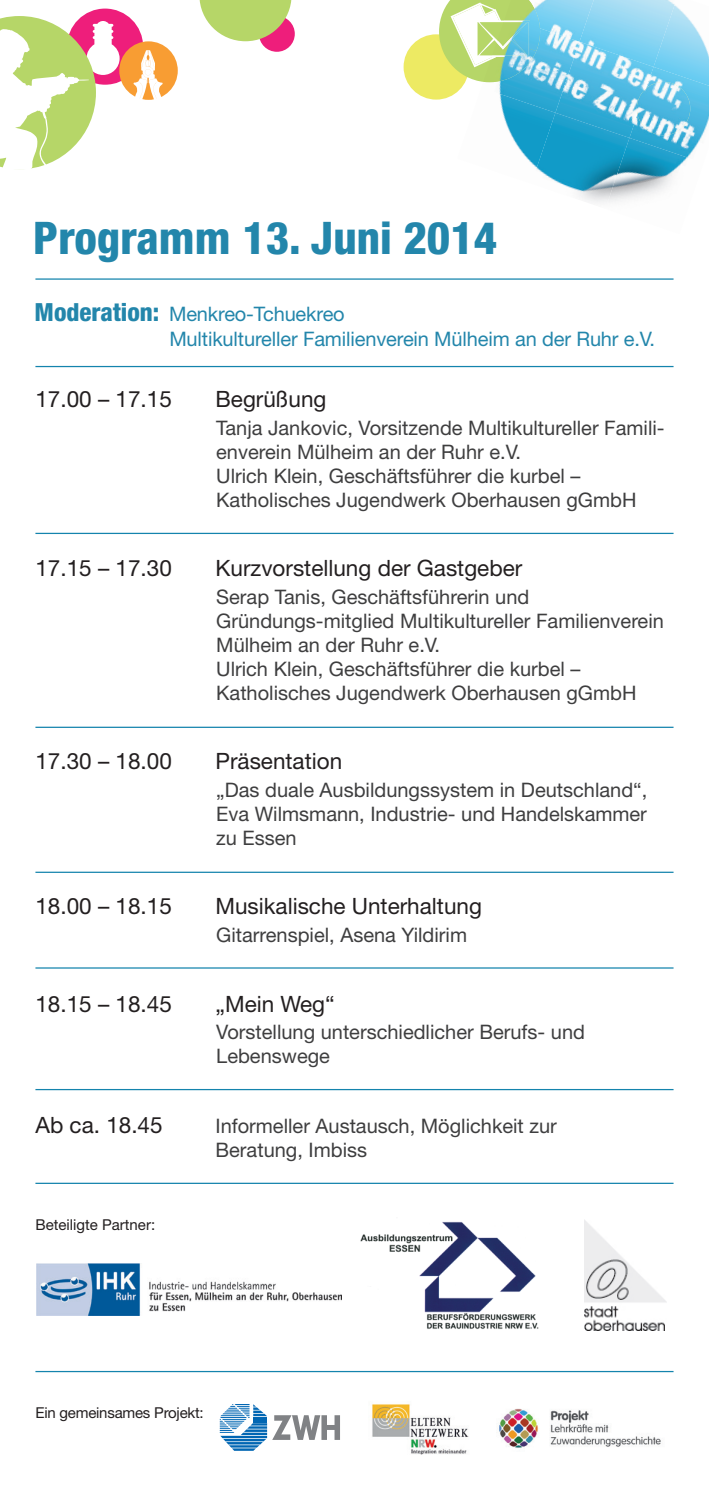
<style>
.page{position:relative;width:709px;height:1503px;background:#fff}
.page>*{position:absolute;margin:0;border:0;box-sizing:border-box;transform-origin:0 0}
.t1{font:800 condensed 45px "Helvetica Neue LT Std";color:#2386ab}
.t2{font:22.5px "Helvetica Neue LT Std";color:#231f20}
.t3{font:20px/24px "Helvetica Neue LT Std";color:#3e3e3f}
.t4{font:20px/24px "Helvetica Neue LT Pro";color:#3e3e3f}
.t5{font:20px/25px "Helvetica Neue LT Std";letter-spacing:-.005em;color:#2386ab}
.t6{font:15px "Helvetica Neue LT Std";letter-spacing:-.015em;color:#231f20}
.s1{font-weight:800;font-stretch:condensed;font-size:25px}
.s2{font-family:"Helvetica Neue LT Pro"}
</style>
<div class="page">
<div style="left:259px;top:16px;width:36px;height:36px;background:#ee1e7b;border-radius:50%"></div>
<svg style="left:199px;top:0;width:92px;height:41px"></svg>
<div style="left:67px;top:9px;width:76px;height:76px;background:#ee1e7b;border-radius:50%"></div>
<div style="left:403px;top:34px;width:66px;height:66px;background:#edea63;border-radius:50%"></div>
<svg style="left:0;top:16px;width:120px;height:154px"></svg>
<div style="left:119px;top:41px;width:59px;height:59px;background:#f89d33;border-radius:50%"></div>
<svg style="left:131px;top:50px;width:34px;height:50px"></svg>
<hr style="left:35px;top:278px;width:638px;height:2px;background:#1484ad">
<hr style="left:35px;top:366px;width:638px;height:1px;background:#1484ad">
<hr style="left:35px;top:533px;width:638px;height:1px;background:#1484ad">
<hr style="left:35px;top:726px;width:638px;height:2px;background:#1484ad">
<hr style="left:35px;top:1089px;width:638px;height:1px;background:#1484ad">
<hr style="left:35px;top:871px;width:638px;height:2px;background:#1484ad">
<hr style="left:35px;top:967px;width:638px;height:1px;background:#1484ad">
<img style="left:540px;top:0;width:39px;height:28px">
<img style="left:579px;top:0;width:74px;height:42px">
<img style="left:653px;top:0;width:56px;height:67px">
<img style="left:485px;top:28px;width:94px;height:60px">
<img style="left:555px;top:42px;width:98px;height:71px">
<img style="left:629px;top:67px;width:80px;height:71px">
<img style="left:457px;top:88px;width:98px;height:75px">
<img style="left:531px;top:113px;width:98px;height:90px">
<img style="left:605px;top:138px;width:97px;height:65px">
<img style="left:637px;top:82px;width:53px;height:53px;border-radius:27px">
<svg style="left:439px;top:0;width:101px;height:82px"></svg>
<img style="left:492px;top:21px;width:38px;height:36px">
<svg style="left:220px;top:1404px;width:120px;height:46px"></svg>
<img style="left:372px;top:1404px;width:97px;height:51px">
<img style="left:499px;top:1408px;width:162px;height:40px">
<hr style="left:35px;top:1182px;width:638px;height:1px;background:#1484ad">
<hr style="left:35px;top:1370px;width:638px;height:2px;background:#1484ad">
<img style="left:37px;top:1263px;width:304px;height:51px">
<img style="left:584px;top:1220px;width:82px;height:110px">
<img style="left:360px;top:1222px;width:179px;height:107px">
<h1 class="t1" style="left:33px;top:210px;width:465px">Programm 13. Juni 2014</h1>
<p class="t5" style="left:169px;top:301px;width:487px;text-indent:-135px"><span class="s1">Moderation:</span> Menkreo-Tchuekreo<br>Multikultureller Familienverein Mülheim an der Ruhr e.V.</p>
<p class="t2" style="left:35px;top:385px;width:138px">17.00 – 17.15</p>
<p class="t2" style="left:215px;top:385px;width:112px">Begrüßung</p>
<p class="t4" style="left:216px;top:415px;width:450px">Tanja Jankovic, Vorsitzende Multikultureller Famili&shy;enverein Mülheim an der Ruhr e.V.<br>Ulrich Klein, Geschäftsführer die kurbel – Katholisches Jugendwerk Oberhausen gGmbH</p>
<p class="t2" style="left:35px;top:555px;width:138px">17.15 – 17.30</p>
<p class="t2" style="left:215px;top:555px;width:308px">Kurzvorstellung der Gastgeber</p>
<p class="t3" style="left:216px;top:584px;width:449px">Serap Tanis, Geschäftsführerin und Gründungs-mitglied Multikultureller Familienverein Mülheim an der Ruhr e.V.<br>Ulrich Klein, Geschäftsführer die kurbel <span class="s2">– </span>Katholisches Jugendwerk Oberhausen gGmbH</p>
<p class="t2" style="left:35px;top:748px;width:138px">17.30 – 18.00</p>
<p class="t2" style="left:215px;top:748px;width:128px">Präsentation</p>
<p class="t3" style="left:216px;top:777px;width:432px;text-align:justify">„Das duale Ausbildungssystem in Deutschland“, Eva Wilmsmann, Industrie- und Handelskammer zu Essen</p>
<p class="t2" style="left:35px;top:893px;width:138px">18.00 – 18.15</p>
<p class="t2" style="left:215px;top:893px;width:268px">Musikalische Unterhaltung</p>
<p class="t3" style="left:216px;top:922px;width:252px">Gitarrenspiel, Asena Yildirim</p>
<p class="t2" style="left:35px;top:990px;width:138px">18.15 – 18.45</p>
<p class="t2" style="left:215px;top:990px;width:121px">„Mein Weg“</p>
<p class="t3" style="left:216px;top:1019px;width:370px">Vorstellung unterschiedlicher Berufs- und<br>Lebenswege</p>
<p class="t2" style="left:35px;top:1111px;width:129px">Ab ca. 18.45</p>
<p class="t3" style="left:215px;top:1113px;width:343px">Informeller Austausch, Möglichkeit zur<br>Beratung, Imbiss</p>
<p class="t6" style="left:35px;top:1215px;width:121px">Beteiligte Partner:</p>
<p class="t6" style="left:35px;top:1403px;width:170px">Ein gemeinsames Projekt:</p>
</div>
